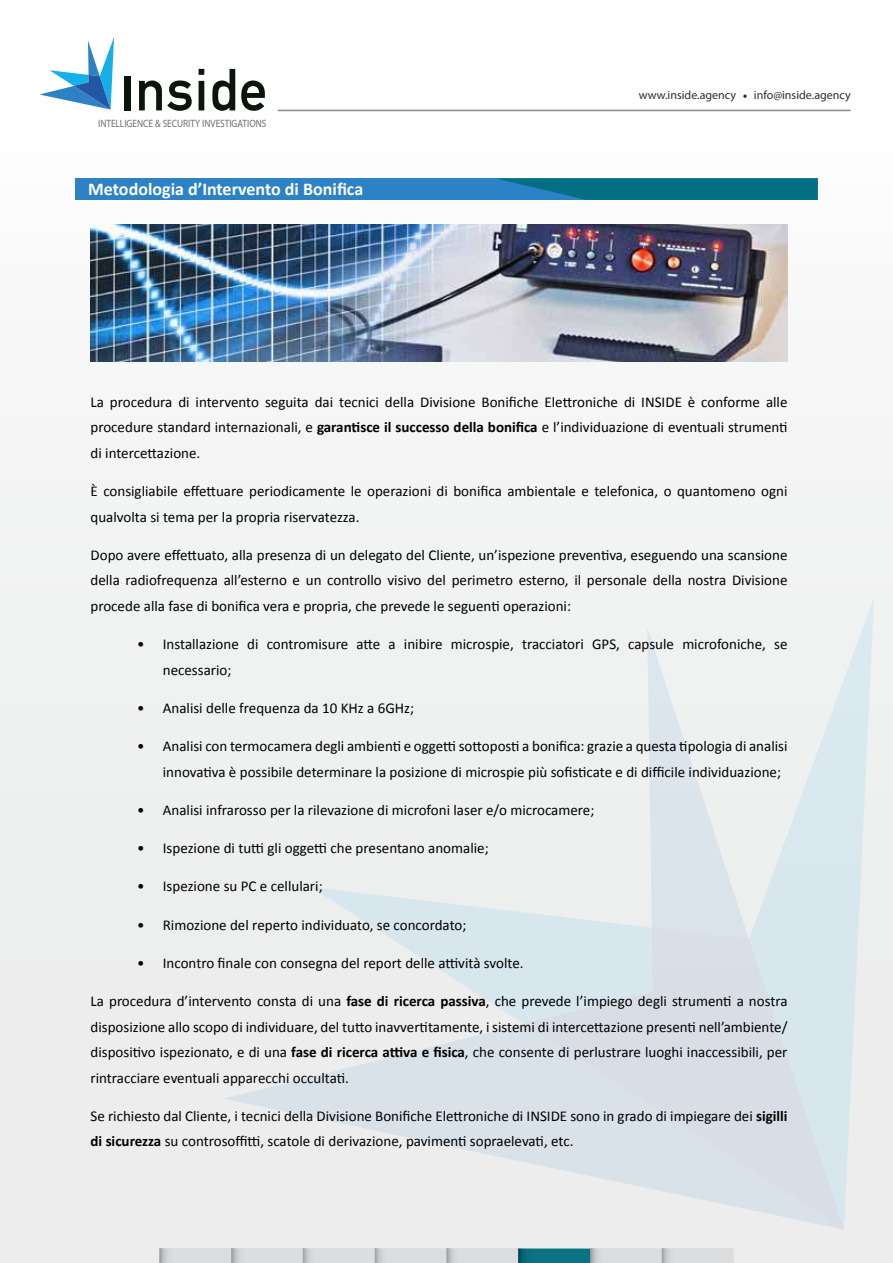
<style>
.page{position:relative;width:893px;height:1263px;background:#fff}
.page>*{position:absolute;margin:0;border:0;box-sizing:border-box;transform-origin:0 0}
.t1{font:700 18px "Calibri";color:#fff}
.t2{font:15px/25.5px "Calibri";color:#000}
.t3{font:12px "Myriad Pro";color:#2b2e30}
.t4{font:10.65px "Myriad Pro";color:#6d6e71;scale:.87 1}
.s1{font-weight:700}
</style>
<div class="page">
<img style="left:0;top:68px;width:893px;height:1195px">
<svg style="left:139px;top:80px;width:53px;height:31px"></svg>
<svg style="left:199px;top:69px;width:5px;height:41px"></svg>
<svg style="left:212px;top:69px;width:23px;height:42px"></svg>
<svg style="left:241px;top:80px;width:24px;height:31px"></svg>
<div style="left:125px;top:76px;width:6px;height:34px;background:#0b150b"></div>
<svg style="left:39px;top:37px;width:75px;height:73px"></svg>
<div style="left:224px;top:627px;width:87px;height:603px;background:#edeeee"></div>
<svg style="left:311px;top:596px;width:563px;height:634px;fill:#eeefef"></svg>
<svg style="left:524px;top:927px;width:320px;height:303px;fill:#d9e2e9"></svg>
<hr style="left:278px;top:110px;width:573px;height:1px;background:#8e9192">
<svg style="left:743px;top:95px;width:4px;height:3px"></svg>
<div style="left:75px;top:179px;width:742px;height:21px;background:#2c82c5"></div>
<svg style="left:499px;top:179px;width:318px;height:21px"></svg>
<img style="left:91px;top:224px;width:696px;height:137px">
<img style="left:159px;top:1248px;width:574px;height:15px">
<img style="left:518px;top:1248px;width:72px;height:15px">
<p class="t4" style="left:98px;top:119px;width:195px">INTELLIGENCE &amp; SECURITY INVESTIGATIONS</p>
<p class="t1" style="left:88px;top:177px;width:277px">Metodologia d’Intervento di Boniica</p>
<p class="t3" style="left:639px;top:91px;width:99px">www.inside.agency</p>
<p class="t3" style="left:754px;top:91px;width:98px">info@inside.agency</p>
<p class="t2" style="left:91px;top:389px;width:698px;text-align:justify">La procedura di intervento seguita dai tecnici della Divisione Boniiche Eletroniche di INSIDE è conforme alle procedure standard internazionali, e <span class="s1">garanisce il successo della boniica</span> e l’individuazione di eventuali strumeni di intercetazione.</p>
<p class="t2" style="left:91px;top:478px;width:698px">È consigliabile efetuare periodicamente le operazioni di boniica ambientale e telefonica, o quantomeno ogni qualvolta si tema per la propria riservatezza.</p>
<p class="t2" style="left:91px;top:542px;width:698px;text-align:justify">Dopo avere efetuato, alla presenza di un delegato del Cliente, un’ispezione preveniva, eseguendo una scansione della radiofrequenza all’esterno e un controllo visivo del perimetro esterno, il personale della nostra Divisione procede alla fase di boniica vera e propria, che prevede le segueni operazioni:</p>
<p class="t2" style="left:163px;top:631px;width:626px;text-indent:-26px">• Installazione di contromisure ate a inibire microspie, tracciatori GPS, capsule microfoniche, se necessario;</p>
<p class="t2" style="left:137px;top:695px;width:278px">• Analisi delle frequenza da 10 KHz a 6GHz;</p>
<p class="t2" style="left:163px;top:733px;width:626px;text-indent:-26px">• Analisi con termocamera degli ambieni e oggei sotoposi a boniica: grazie a questa ipologia di analisi innovaiva è possibile determinare la posizione di microspie più soisicate e di diicile individuazione;</p>
<p class="t2" style="left:137px;top:797px;width:459px">• Analisi infrarosso per la rilevazione di microfoni laser e/o microcamere;</p>
<p class="t2" style="left:137px;top:835px;width:353px">• Ispezione di tui gli oggei che presentano anomalie;</p>
<p class="t2" style="left:137px;top:874px;width:187px">• Ispezione su PC e cellulari;</p>
<p class="t2" style="left:137px;top:912px;width:331px">• Rimozione del reperto individuato, se concordato;</p>
<p class="t2" style="left:137px;top:950px;width:388px">• Incontro inale con consegna del report delle aività svolte.</p>
<p class="t2" style="left:91px;top:988px;width:698px;text-align:justify">La procedura d’intervento consta di una <span class="s1">fase di ricerca passiva</span>, che prevede l’impiego degli strumeni a nostra disposizione allo scopo di individuare, del tuto inavveritamente, i sistemi di intercetazione preseni nell’ambiente/ disposiivo ispezionato, e di una <span class="s1">fase di ricerca aiva e isica</span>, che consente di perlustrare luoghi inaccessibili, per rintracciare eventuali apparecchi occultai.</p>
<p class="t2" style="left:91px;top:1103px;width:698px">Se richiesto dal Cliente, i tecnici della Divisione Boniiche Eletroniche di INSIDE sono in grado di impiegare dei <span class="s1">sigilli di sicurezza</span> su controsoii, scatole di derivazione, pavimeni sopraelevai, etc.</p>
</div>
